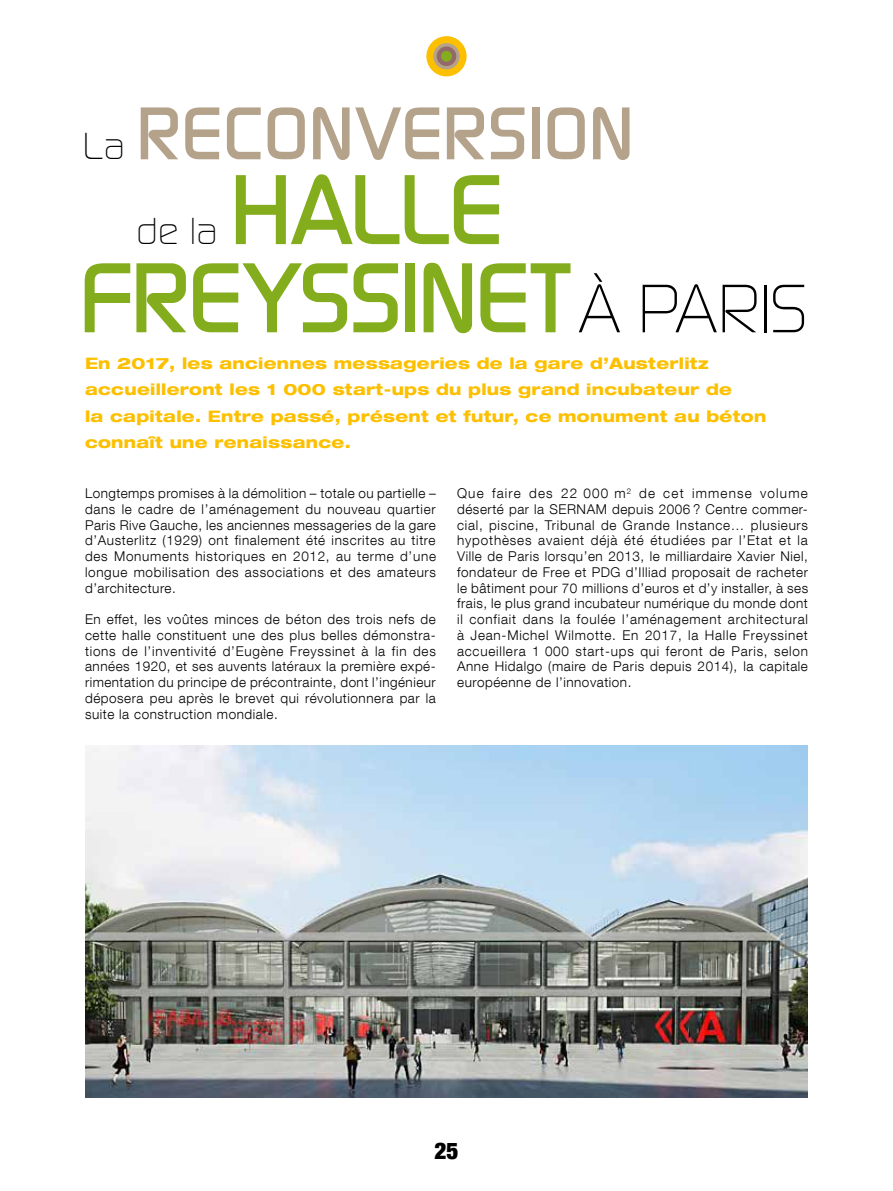
<style>
.page{position:relative;width:893px;height:1191px;background:#fff}
.page>*{position:absolute;margin:0;border:0;box-sizing:border-box;transform-origin:0 0}
.t1{font:500 95.85px "Digital";letter-spacing:-.02em;color:#84ad1d}
.t2{font:500 72px "Digital";letter-spacing:-.005em;color:#b4a28b}
.t3{font:300 36.3px "Digital";color:#000}
.t4{font:900 condensed 23.25px "Helvetica Neue LT Com";color:#000}
.t5{font:800 expanded 15.75px/26.2px "Helvetica Neue LT Com";letter-spacing:.02em;color:#fcc000}
.t6{font:300 13.5px/15.8px "Helvetica Neue LT Com";letter-spacing:.04em;color:#000;text-align:justify}
.s1{font-weight:300;font-size:36.3px;color:#000}
.s2{font-weight:300;font-size:66px;color:#000}
</style>
<div class="page">
<div style="left:426px;top:36px;width:41px;height:40px;background:#fcc000;border-radius:50%"></div>
<svg style="left:433px;top:43px;width:27px;height:26px"></svg>
<div style="left:437px;top:46px;width:19px;height:20px;background:#946969;border-radius:50%"></div>
<div style="left:441px;top:51px;width:11px;height:11px;background:#84ad1d;border-radius:50%"></div>
<img style="left:85px;top:745px;width:723px;height:352px">
<h2 class="t2" style="left:83px;top:93px;width:553px"><span class="s1">La</span> RECONVERSION</h2>
<h1 class="t1" style="left:230px;top:156px;width:275px">HALLE</h1>
<h3 class="t3" style="left:136px;top:211px;width:83px">de la</h3>
<h1 class="t1" style="left:79px;top:244px;width:730px">FREYSSINET<span class="s2">À PARIS</span></h1>
<p class="t5" style="left:85px;top:352px;width:683px">En 2017, les anciennes messageries de la gare d’Austerlitz accueilleront les 1 000 start-ups du plus grand incubateur de<br>la capitale. Entre passé, présent et futur, ce monument au béton connaît une renaissance.</p>
<p class="t6" style="left:85px;top:487px;width:352px">Longtemps promises à la démolition – totale ou partielle – dans le cadre de l’aménagement du nouveau quartier Paris Rive Gauche, les anciennes messageries de la gare d’Austerlitz (1929) ont finalement été inscrites au titre des Monuments historiques en 2012, au terme d’une longue mobilisation des associations et des amateurs d’architecture.</p>
<p class="t6" style="left:85px;top:613px;width:352px">En effet, les voûtes minces de béton des trois nefs de cette halle constituent une des plus belles démonstra&shy;tions de l’inventivité d’Eugène Freyssinet à la fin des années 1920, et ses auvents latéraux la première expé&shy;rimentation du principe de précontrainte, dont l’ingénieur déposera peu après le brevet qui révolutionnera par la suite la construction mondiale.</p>
<p class="t6" style="left:457px;top:487px;width:353px">Que faire des 22 000 m<sup>2</sup> de cet immense volume déserté par la SERNAM depuis 2006 ? Centre commer&shy;cial, piscine, Tribunal de Grande Instance… plusieurs hypothèses avaient déjà été étudiées par l’Etat et la Ville de Paris lorsqu’en 2013, le milliardaire Xavier Niel, fondateur de Free et PDG d’Illiad proposait de racheter le bâtiment pour 70 millions d’euros et d’y installer, à ses frais, le plus grand incubateur numérique du monde dont il confiait dans la foulée l’aménagement architectural à Jean-Michel Wilmotte. En 2017, la Halle Freyssinet accueillera 1 000 start-ups qui feront de Paris, selon Anne Hidalgo (maire de Paris depuis 2014), la capitale européenne de l’innovation.</p>
<h3 class="t4" style="left:434px;top:1142px;width:26px">25</h3>
</div>
